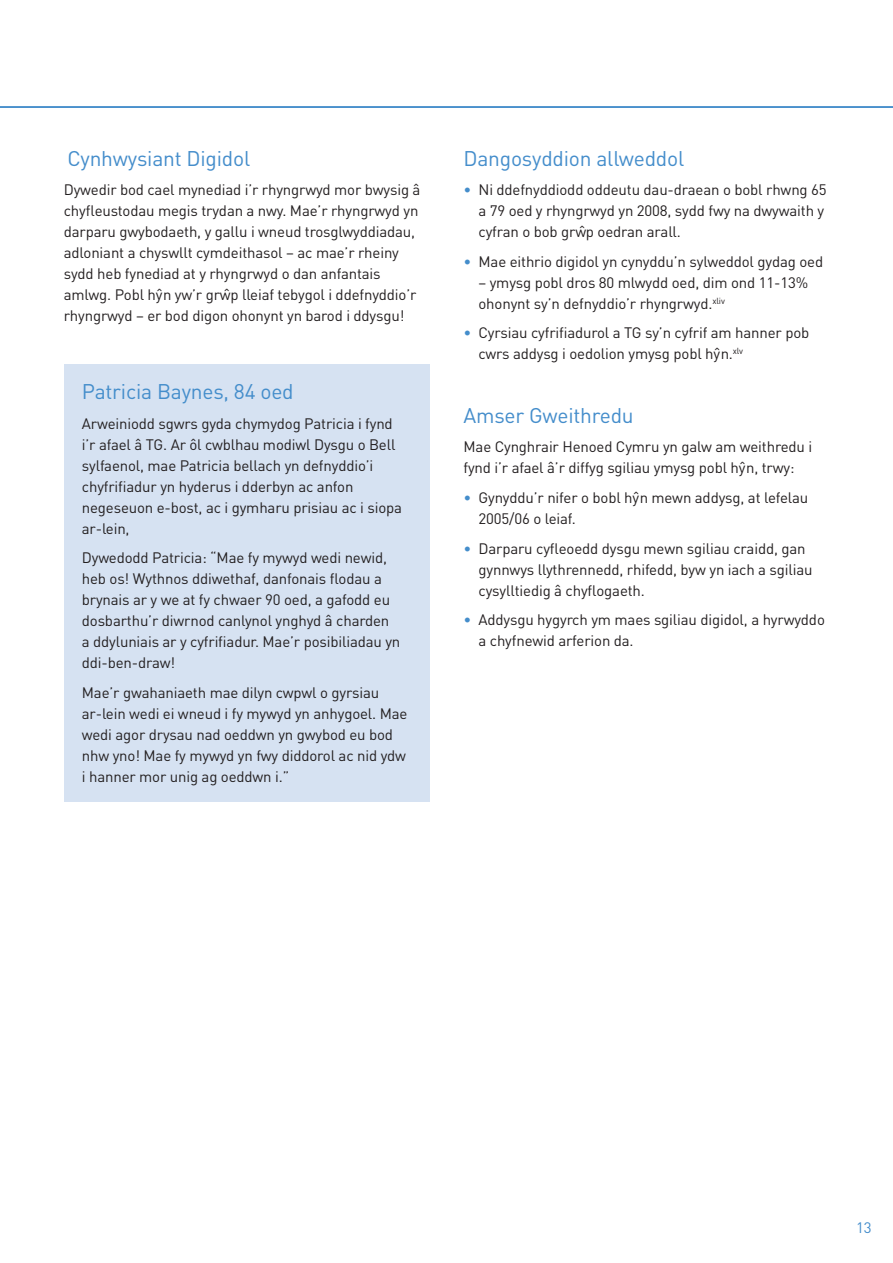
<style>
.page{position:relative;width:893px;height:1263px;background:#fff}
.page>*{position:absolute;margin:0;border:0;box-sizing:border-box;transform-origin:0 0}
.t1{font:21px "DIN";letter-spacing:-.01em;color:#448dcb}
.t2{font:15px/21px "DIN";letter-spacing:-.01em;color:#231f20}
.t3{font:15px "DIN";color:#448dcb}
.s1{color:#448dcb}
</style>
<div class="page">
<hr style="left:0;top:106px;width:893px;height:2px;background:#448dcb">
<div style="left:64px;top:365px;width:365px;height:437px;background:#d6e2f2"></div>
<h1 class="t1" style="left:67px;top:145px;width:184px">Cynhwysiant Digidol</h1>
<p class="t2" style="left:64px;top:179px;width:358px">Dywedir bod cael mynediad i’r rhyngrwyd mor bwysig â chyfleustodau megis trydan a nwy. Mae’r rhyngrwyd yn darparu gwybodaeth, y gallu i wneud trosglwyddiadau, adloniant a chyswllt cymdeithasol – ac mae’r rheiny sydd heb fynediad at y rhyngrwyd o dan anfantais amlwg. Pobl hyˆn yw’r grwˆp lleiaf tebygol i ddefnyddio’r rhyngrwyd – er bod digon ohonynt yn barod i ddysgu!</p>
<h1 class="t1" style="left:82px;top:378px;width:213px">Patricia Baynes, 84 oed</h1>
<p class="t2" style="left:82px;top:412px;width:322px">Arweiniodd sgwrs gyda chymydog Patricia i fynd i’r afael â TG. Ar ôl cwblhau modiwl Dysgu o Bell sylfaenol, mae Patricia bellach yn defnyddio’i chyfrifiadur yn hyderus i dderbyn ac anfon negeseuon e-bost, ac i gymharu prisiau ac i siopa ar-lein,</p>
<p class="t2" style="left:82px;top:547px;width:320px">Dywedodd Patricia: “Mae fy mywyd wedi newid, heb os! Wythnos ddiwethaf, danfonais flodau a brynais ar y we at fy chwaer 90 oed, a gafodd eu dosbarthu’r diwrnod canlynol ynghyd â charden a ddyluniais ar y cyfrifiadur. Mae’r posibiliadau yn ddi-ben-draw!</p>
<p class="t2" style="left:82px;top:681px;width:327px">Mae’r gwahaniaeth mae dilyn cwpwl o gyrsiau ar-lein wedi ei wneud i fy mywyd yn anhygoel. Mae wedi agor drysau nad oeddwn yn gwybod eu bod nhw yno! Mae fy mywyd yn fwy diddorol ac nid ydw i hanner mor unig ag oeddwn i.”</p>
<h1 class="t1" style="left:463px;top:145px;width:222px">Dangosyddion allweddol</h1>
<p class="t2" style="left:478px;top:179px;width:350px;text-indent:-15px"><span class="s1">•</span> Ni ddefnyddiodd oddeutu dau-draean o bobl rhwng 65 a 79 oed y rhyngrwyd yn 2008, sydd fwy na dwywaith y cyfran o bob grwˆp oedran arall.</p>
<p class="t2" style="left:463px;top:251px;width:361px"><span class="s1">•</span> Mae eithrio digidol yn cynyddu’n sylweddol gydag oed</p>
<p class="t2" style="left:478px;top:272px;width:331px">– ymysg pobl dros 80 mlwydd oed, dim ond 11-13% ohonynt sy’n defnyddio’r rhyngrwyd.<sup>xliv</sup></p>
<p class="t2" style="left:478px;top:322px;width:332px;text-indent:-15px"><span class="s1">•</span> Cyrsiau cyfrifiadurol a TG sy’n cyfrif am hanner pob cwrs addysg i oedolion ymysg pobl hyˆn.<sup>xlv</sup></p>
<h1 class="t1" style="left:463px;top:402px;width:172px">Amser Gweithredu</h1>
<p class="t2" style="left:463px;top:436px;width:350px">Mae Cynghrair Henoed Cymru yn galw am weithredu i fynd i’r afael â’r diffyg sgiliau ymysg pobl hyˆn, trwy:</p>
<p class="t2" style="left:478px;top:487px;width:331px;text-indent:-15px"><span class="s1">•</span> Gynyddu’r nifer o bobl hyˆn mewn addysg, at lefelau<br>2005/06 o leiaf.</p>
<p class="t2" style="left:478px;top:537px;width:336px;text-indent:-15px"><span class="s1">•</span> Darparu cyfleoedd dysgu mewn sgiliau craidd, gan gynnwys llythrennedd, rhifedd, byw yn iach a sgiliau cysylltiedig â chyflogaeth.</p>
<p class="t2" style="left:478px;top:609px;width:348px;text-indent:-15px"><span class="s1">•</span> Addysgu hygyrch ym maes sgiliau digidol, a hyrwyddo a chyfnewid arferion da.</p>
<p class="t3" style="left:856px;top:1218px;width:17px">13</p>
</div>
